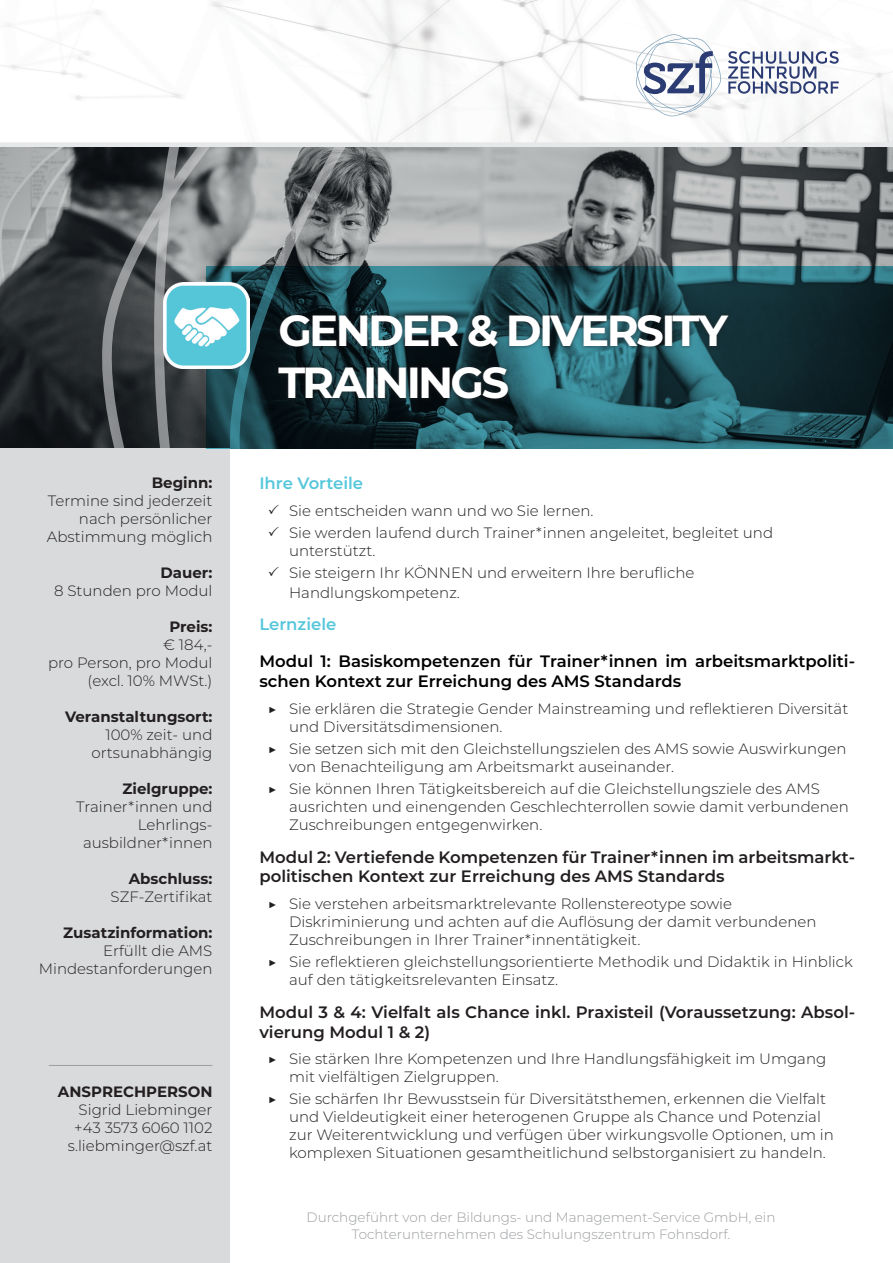
<style>
.page{position:relative;width:893px;height:1263px;background:#fff}
.page>*{position:absolute;margin:0;border:0;box-sizing:border-box;transform-origin:0 0}
.t1{font:700 43.5px/52.2px "Montserrat";letter-spacing:-.065em;color:#fff}
.t2{font:600 16.5px/19.8px "Montserrat";color:#231f20}
.t3{font:600 16.5px/19.8px "Montserrat";color:#000001}
.t4{font:600 16.5px "Montserrat";color:#56c7db}
.t5{font:300 15px/18px "Montserrat";color:#231f20}
.t6{font:700 15px "Montserrat";color:#231f20}
.t7{font:300 13.5px/16.5px "Montserrat";color:#9b9da0;text-align:center}
</style>
<div class="page">
<img style="left:0;top:10px;width:98px;height:438px">
<svg style="left:98px;top:1px;width:129px;height:447px"></svg>
<svg style="left:227px;top:0;width:666px;height:266px"></svg>
<div style="left:0;top:448px;width:230px;height:815px;background:#d9dadc"></div>
<svg style="left:728px;top:51px;width:111px;height:43px"></svg>
<svg style="left:636px;top:34px;width:85px;height:82px"></svg>
<svg style="left:206px;top:266px;width:687px;height:183px;background:#1d464e"></svg>
<img style="left:163px;top:283px;width:86px;height:86px">
<div style="left:273px;top:311px;width:460px;height:92px;background:#231f20;opacity:.4"></div>
<hr style="left:49px;top:1065px;width:163px;height:1px;background:#9b9da0">
<p class="t6" style="left:152px;top:471px;width:62px">Beginn:</p>
<p class="t5" style="left:47px;top:491px;width:167px;text-align:right">Termine sind jederzeit nach persönlicher<br>Abstimmung möglich</p>
<p class="t6" style="left:161px;top:561px;width:53px">Dauer:</p>
<p class="t5" style="left:54px;top:581px;width:160px">8 Stunden pro Modul</p>
<p class="t6" style="left:169px;top:615px;width:45px">Preis:</p>
<p class="t5" style="left:48px;top:635px;width:166px;text-align:right">€ 184,-<br>pro Person, pro Modul (excl. 10% MWSt.)</p>
<p class="t6" style="left:65px;top:705px;width:149px">Veranstaltungsort:</p>
<p class="t5" style="left:92px;top:725px;width:122px;text-align:right">100% zeit- und ortsunabhängig</p>
<p class="t6" style="left:123px;top:777px;width:91px">Zielgruppe:</p>
<p class="t5" style="left:76px;top:797px;width:138px;text-align:right">Trainer*innen und<br>Lehrlings&shy;ausbildner*innen</p>
<p class="t6" style="left:129px;top:867px;width:85px">Abschluss:</p>
<p class="t5" style="left:111px;top:887px;width:103px">SZF-Zertifikat</p>
<p class="t6" style="left:63px;top:921px;width:151px">Zusatzinformation:</p>
<p class="t5" style="left:39px;top:941px;width:175px;text-align:right">Erfüllt die AMS<br>Mindestanforderungen</p>
<p class="t6" style="left:58px;top:1081px;width:156px">ANSPRECHPERSON</p>
<p class="t5" style="left:68px;top:1100px;width:146px;text-align:right">Sigrid Liebminger +43 3573 6060 1102 s.liebminger@szf.at</p>
<h1 class="t1" style="left:278px;top:302px;width:451px">GENDER &amp; DIVERSITY<br>TRAININGS</h1>
<p class="t4" style="left:259px;top:471px;width:105px">Ihre Vorteile</p>
<p class="t5" style="left:268px;top:501px;width:327px">✓ Sie entscheiden wann und wo Sie lernen.</p>
<p class="t5" style="left:289px;top:523px;width:485px;text-indent:-21px">✓ Sie werden laufend durch Trainer*innen angeleitet, begleitet und unterstützt.</p>
<p class="t5" style="left:289px;top:562px;width:407px;line-height:19.8px;text-indent:-21px">✓ Sie steigern Ihr KÖNNEN und erweitern Ihre berufliche<br>Handlungskompetenz.</p>
<p class="t4" style="left:259px;top:613px;width:79px">Lernziele</p>
<p class="t3" style="left:259px;top:651px;width:597px">Modul 1: Basiskompetenzen für Trainer*innen im arbeitsmarktpoliti&shy;schen Kontext zur Erreichung des AMS Standards</p>
<p class="t5" style="left:289px;top:699px;width:561px;text-indent:-21px">▶ Sie erklären die Strategie Gender Mainstreaming und reflektieren Diversität und Diversitätsdimensionen.</p>
<p class="t5" style="left:289px;top:739px;width:559px;text-indent:-21px">▶ Sie setzen sich mit den Gleichstellungszielen des AMS sowie Auswirkungen von Benachteiligung am Arbeitsmarkt auseinander.</p>
<p class="t5" style="left:289px;top:779px;width:561px;text-indent:-21px">▶ Sie können Ihren Tätigkeitsbereich auf die Gleichstellungsziele des AMS ausrichten und einengenden Geschlechterrollen sowie damit verbundenen<br>Zuschreibungen entgegenwirken.</p>
<p class="t2" style="left:259px;top:846px;width:597px">Modul 2: Vertiefende Kompetenzen für Trainer*innen im arbeitsmarkt&shy;politischen Kontext zur Erreichung des AMS Standards</p>
<p class="t5" style="left:289px;top:894px;width:529px;text-indent:-21px">▶ Sie verstehen arbeitsmarktrelevante Rollenstereotype sowie<br>Diskriminierung und achten auf die Auflösung der damit verbundenen<br>Zuschreibungen in Ihrer Trainer*innentätigkeit.</p>
<p class="t5" style="left:289px;top:952px;width:565px;text-indent:-21px">▶ Sie reflektieren gleichstellungsorientierte Methodik und Didaktik in Hinblick auf den tätigkeitsrelevanten Einsatz.</p>
<p class="t2" style="left:259px;top:1001px;width:597px">Modul 3 &amp; 4: Vielfalt als Chance inkl. Praxisteil (Voraussetzung: Absol&shy;vierung Modul 1 &amp; 2)</p>
<p class="t5" style="left:289px;top:1049px;width:539px;text-indent:-21px">▶ Sie stärken Ihre Kompetenzen und Ihre Handlungsfähigkeit im Umgang mit vielfältigen Zielgruppen.</p>
<p class="t5" style="left:289px;top:1089px;width:546px;text-indent:-21px">▶ Sie schärfen Ihr Bewusstsein für Diversitätsthemen, erkennen die Vielfalt und Vieldeutigkeit einer heterogenen Gruppe als Chance und Potenzial zur Weiterentwicklung und verfügen über wirkungsvolle Optionen, um in komplexen Situationen gesamtheitlichund selbstorganisiert zu handeln.</p>
<p class="t7" style="left:307px;top:1208px;width:470px">Durchgeführt von der Bildungs- und Management-Service GmbH, ein<br>Tochterunternehmen des Schulungszentrum Fohnsdorf.</p>
</div>
